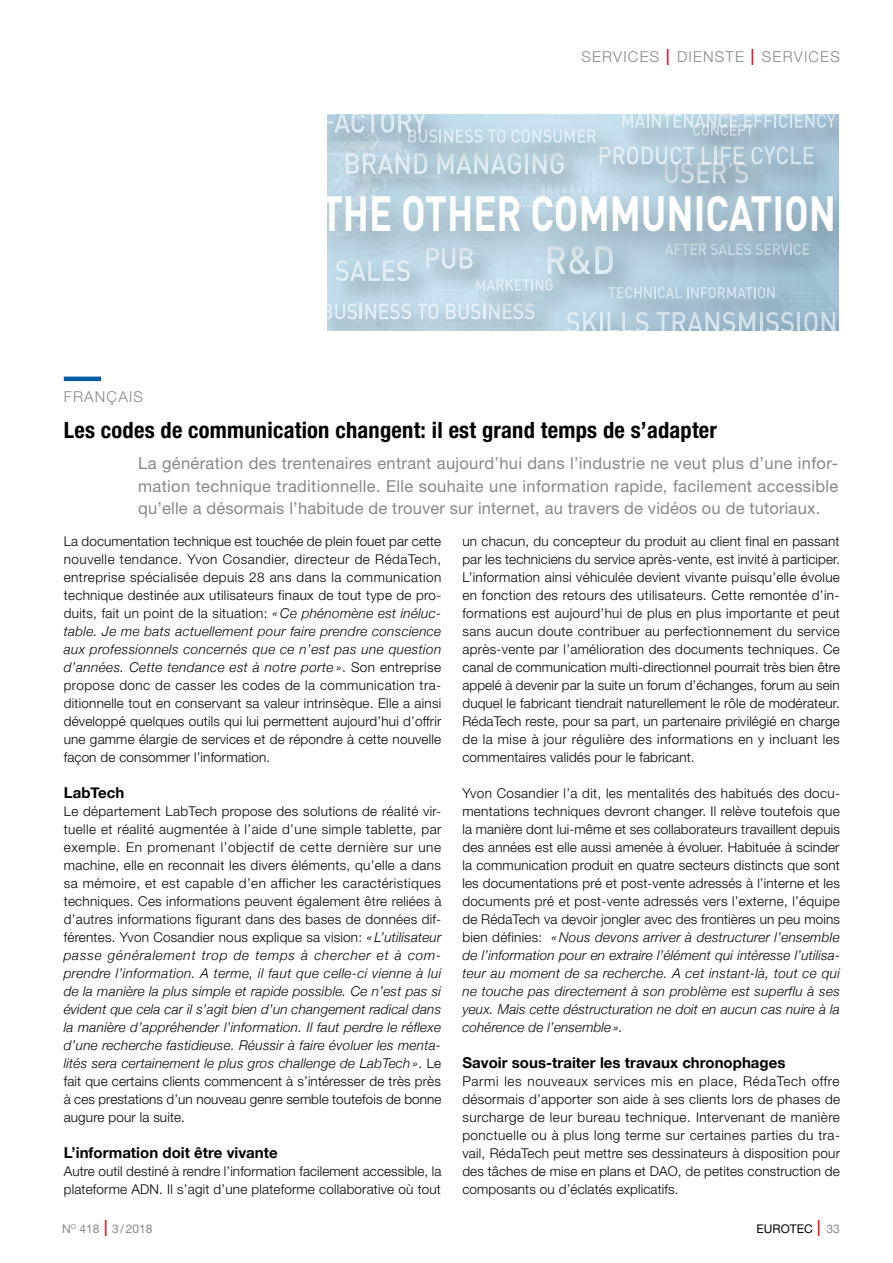
<style>
.page{position:relative;width:893px;height:1263px;background:#fff}
.page>*{position:absolute;margin:0;border:0;box-sizing:border-box;transform-origin:0 0}
.t1{font:700 48.75px "DINOT";color:#fff;scale:.79 1}
.t2{font:700 condensed 22.5px "Helvetica Neue";letter-spacing:.01em;color:#000}
.t3{font:16.5px/22.5px "Helvetica Neue";letter-spacing:.01em;color:#878787;text-align:justify}
.t4{font:700 15px "Helvetica Neue";color:#000}
.t5{font:300 15px "Helvetica Neue";letter-spacing:.08em;color:#878787}
.t6{font:300 13.5px/18px "Helvetica Neue";letter-spacing:.01em;color:#000;text-align:justify}
.t7{font:12px "Helvetica Neue";color:#878787}
.t8{font:12px "Helvetica Neue";color:#000}
.s1{font-stretch:condensed;font-size:22.5px;color:#e30613}
.s2{font-style:italic}
.s3{font-weight:300;font-stretch:condensed;font-size:22.5px;color:#e30613}
.s4{color:#878787}
</style>
<div class="page">
<hr style="left:64px;top:377px;width:37px;height:4px;background:#0059a3">
<svg style="left:327px;top:303px;width:84px;height:16px"></svg>
<svg style="left:417px;top:297px;width:418px;height:33px;background:#b3ccd9"></svg>
<svg style="left:327px;top:114px;width:509px;height:48px;background:#bad1dd"></svg>
<img style="left:327px;top:162px;width:512px;height:135px">
<p class="t5" style="left:581px;top:47px;width:260px">SERVICES <span class="s1">I</span> DIENSTE <span class="s1">I</span> SERVICES</p>
<h1 class="t1" style="left:321px;top:182px;width:653px">THE OTHER COMMUNICATION</h1>
<p class="t5" style="left:64px;top:388px;width:81px">FRANÇAIS</p>
<h2 class="t2" style="left:64px;top:416px;width:655px">Les codes de communication changent: il est grand temps de s’adapter</h2>
<p class="t3" style="left:138px;top:452px;width:702px">La génération des trentenaires entrant aujourd’hui dans l’industrie ne veut plus d’une infor&shy;mation technique traditionnelle. Elle souhaite une information rapide, facilement accessible qu’elle a désormais l’habitude de trouver sur internet, au travers de vidéos ou de tutoriaux.</p>
<p class="t6" style="left:64px;top:532px;width:379px">La documentation technique est touchée de plein fouet par cette nouvelle tendance. Yvon Cosandier, directeur de RédaTech, entreprise spécialisée depuis 28 ans dans la communication technique destinée aux utilisateurs finaux de tout type de pro&shy;duits, fait un point de la situation: <span class="s2">« Ce phénomène est inéluc&shy;table. Je me bats actuellement pour faire prendre conscience aux professionnels concernés que ce n’est pas une question d’années. Cette tendance est à notre porte »</span>. Son entreprise propose donc de casser les codes de la communication tra&shy;ditionnelle tout en conservant sa valeur intrinsèque. Elle a ainsi développé quelques outils qui lui permettent aujourd’hui d’offrir une gamme élargie de services et de répondre à cette nouvelle façon de consommer l’information.</p>
<p class="t4" style="left:64px;top:781px;width:62px">LabTech</p>
<p class="t6" style="left:64px;top:802px;width:379px">Le département LabTech propose des solutions de réalité vir&shy;tuelle et réalité augmentée à l’aide d’une simple tablette, par exemple. En promenant l’objectif de cette dernière sur une machine, elle en reconnait les divers éléments, qu’elle a dans sa mémoire, et est capable d’en afficher les caractéristiques techniques. Ces informations peuvent également être reliées à d’autres informations figurant dans des bases de données dif&shy;férentes. Yvon Cosandier nous explique sa vision: <span class="s2">« L’utilisateur passe généralement trop de temps à chercher et à com&shy;prendre l’information. A terme, il faut que celle-ci vienne à lui de la manière la plus simple et rapide possible. Ce n’est pas si évident que cela car il s’agit bien d’un changement radical dans la manière d’appréhender l’information. Il faut perdre le réflexe d’une recherche fastidieuse. Réussir à faire évoluer les menta&shy;lités sera certainement le plus gros challenge de LabTech »</span>. Le fait que certains clients commencent à s’intéresser de très près à ces prestations d’un nouveau genre semble toutefois de bonne augure pour la suite.</p>
<p class="t4" style="left:64px;top:1141px;width:215px">L’information doit être vivante</p>
<p class="t6" style="left:64px;top:1162px;width:379px">Autre outil destiné à rendre l’information facilement accessible, la plateforme ADN. Il s’agit d’une plateforme collaborative où tout</p>
<p class="t6" style="left:462px;top:532px;width:379px">un chacun, du concepteur du produit au client final en passant par les techniciens du service après-vente, est invité à participer.<br>L’information ainsi véhiculée devient vivante puisqu’elle évolue en fonction des retours des utilisateurs. Cette remontée d’in&shy;formations est aujourd’hui de plus en plus importante et peut sans aucun doute contribuer au perfectionnement du service après-vente par l’amélioration des documents techniques. Ce canal de communication multi-directionnel pourrait très bien être appelé à devenir par la suite un forum d’échanges, forum au sein duquel le fabricant tiendrait naturellement le rôle de modérateur.<br>RédaTech reste, pour sa part, un partenaire privilégié en charge de la mise à jour régulière des informations en y incluant les commentaires validés pour le fabricant.</p>
<p class="t6" style="left:462px;top:784px;width:379px">Yvon Cosandier l’a dit, les mentalités des habitués des docu&shy;mentations techniques devront changer. Il relève toutefois que la manière dont lui-même et ses collaborateurs travaillent depuis des années est elle aussi amenée à évoluer. Habituée à scinder la communication produit en quatre secteurs distincts que sont les documentations pré et post-vente adressés à l’interne et les documents pré et post-vente adressés vers l’externe, l’équipe de RédaTech va devoir jongler avec des frontières un peu moins bien définies: <span class="s2">« Nous devons arriver à destructurer l’ensemble de l’information pour en extraire l’élément qui intéresse l’utilisa&shy;teur au moment de sa recherche. A cet instant-là, tout ce qui ne touche pas directement à son problème est superflu à ses yeux. Mais cette déstructuration ne doit en aucun cas nuire à la cohérence de l’ensemble ».</span></p>
<p class="t4" style="left:462px;top:1051px;width:324px">Savoir sous-traiter les travaux chronophages</p>
<p class="t6" style="left:462px;top:1072px;width:379px">Parmi les nouveaux services mis en place, RédaTech offre désormais d’apporter son aide à ses clients lors de phases de surcharge de leur bureau technique. Intervenant de manière ponctuelle ou à plus long terme sur certaines parties du tra&shy;vail, RédaTech peut mettre ses dessinateurs à disposition pour des tâches de mise en plans et DAO, de petites construction de composants ou d’éclatés explicatifs.</p>
<p class="t7" style="left:62px;top:1221px;width:92px">N<sup>O</sup> 418 <span class="s3">I</span> 3/2018</p>
<p class="t8" style="left:756px;top:1221px;width:85px">EUROTEC <span class="s3">I</span> <span class="s4">33</span></p>
</div>
